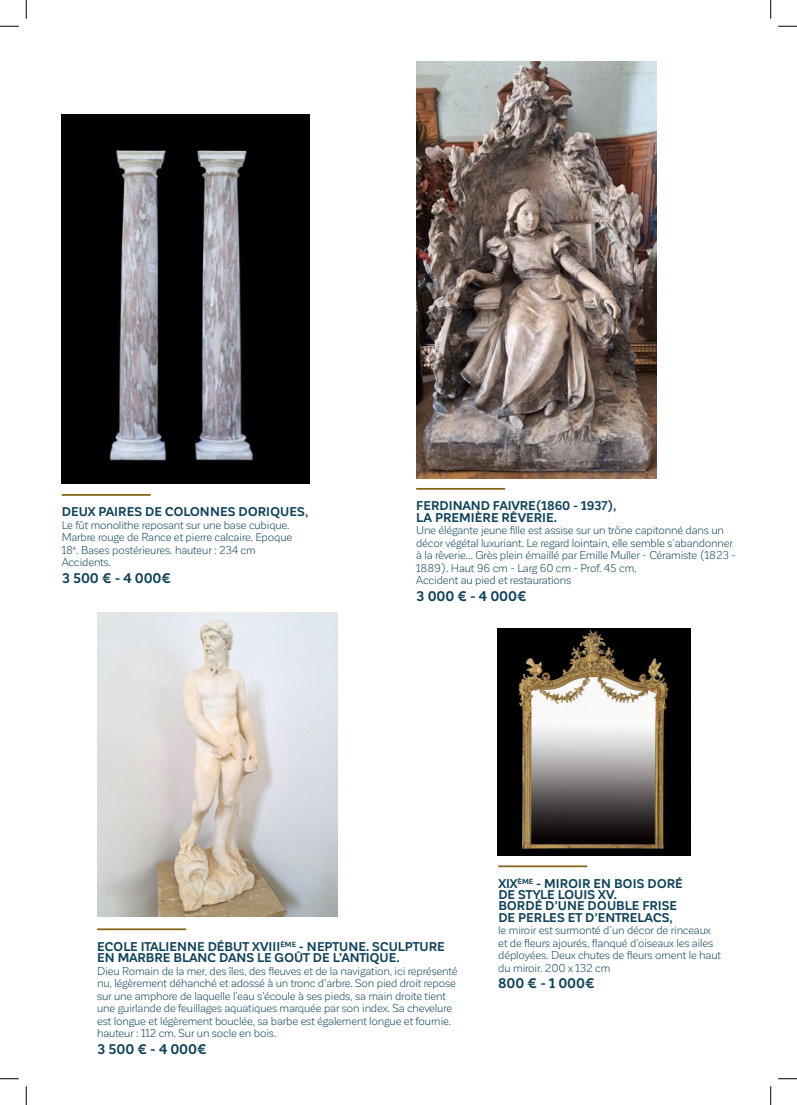
<style>
.page{position:relative;width:797px;height:1105px;background:#fff}
.page>*{position:absolute;margin:0;border:0;box-sizing:border-box;transform-origin:0 0}
.t1{font:700 13.75px "Corporative Sans";letter-spacing:-.01em;color:#0e425a}
.t2{font:700 12.5px/11.2px "Corporative Sans";letter-spacing:.005em;color:#0e425a}
.t3{font:11.25px/12.5px "Corporative Sans";letter-spacing:-.015em;color:#0e425a}
</style>
<div class="page">
<hr style="left:62px;top:494px;width:89px;height:2px;background:#826516">
<hr style="left:97px;top:928px;width:89px;height:2px;background:#826516">
<hr style="left:498px;top:865px;width:89px;height:2px;background:#826516">
<hr style="left:416px;top:488px;width:89px;height:2px;background:#826516">
<img style="left:62px;top:115px;width:248px;height:369px">
<img style="left:416px;top:62px;width:241px;height:417px">
<img style="left:97px;top:612px;width:241px;height:305px">
<img style="left:498px;top:629px;width:192px;height:226px">
<svg style="left:0;top:25px;width:19px;height:2px"></svg>
<svg style="left:778px;top:25px;width:19px;height:2px"></svg>
<svg style="left:0;top:1078px;width:19px;height:1px"></svg>
<svg style="left:778px;top:1078px;width:19px;height:1px"></svg>
<svg style="left:25px;top:0;width:2px;height:19px"></svg>
<svg style="left:25px;top:1086px;width:2px;height:19px"></svg>
<svg style="left:770px;top:0;width:1px;height:19px"></svg>
<svg style="left:770px;top:1086px;width:1px;height:19px"></svg>
<p class="t2" style="left:62px;top:507px;width:248px">DEUX PAIRES DE COLONNES DORIQUES,</p>
<p class="t3" style="left:62px;top:519px;width:232px">Le fût monolithe reposant sur une base cubique.<br>Marbre rouge de Rance et pierre calcaire. Epoque<br>18<sup>e</sup>. Bases postérieures. hauteur : 234 cm</p>
<p class="t3" style="left:62px;top:556px;width:51px">Accidents.</p>
<p class="t1" style="left:62px;top:571px;width:111px">3 500 € - 4 000€</p>
<p class="t2" style="left:416px;top:500px;width:202px">FERDINAND FAIVRE(1860 - 1937),</p>
<p class="t2" style="left:416px;top:512px;width:142px">LA PREMIÈRE RÊVERIE.</p>
<p class="t3" style="left:416px;top:524px;width:321px">Une élégante jeune fille est assise sur un trône capitonné dans un décor végétal luxuriant. Le regard lointain, elle semble s’abandonner à la rêverie… Grès plein émaillé par Emille Muller - Céramiste (1823 - 1889). Haut 96 cm - Larg 60 cm - Prof. 45 cm,</p>
<p class="t3" style="left:416px;top:574px;width:157px">Accident au pied et restaurations</p>
<p class="t1" style="left:416px;top:588px;width:112px">3 000 € - 4 000€</p>
<p class="t2" style="left:97px;top:941px;width:349px">ECOLE ITALIENNE DÉBUT XVIII<sup>ÈME</sup> - NEPTUNE. SCULPTURE<br>EN MARBRE BLANC DANS LE GOÛT DE L’ANTIQUE.</p>
<p class="t3" style="left:97px;top:964px;width:362px">Dieu Romain de la mer, des îles, des fleuves et de la navigation, ici représenté nu, légèrement déhanché et adossé à un tronc d’arbre. Son pied droit repose sur une amphore de laquelle l’eau s’écoule à ses pieds, sa main droite tient une guirlande de feuillages aquatiques marquée par son index. Sa chevelure est longue et légèrement bouclée, sa barbe est également longue et fournie. hauteur : 112 cm. Sur un socle en bois.</p>
<p class="t1" style="left:97px;top:1041px;width:111px">3 500 € - 4 000€</p>
<p class="t2" style="left:498px;top:878px;width:186px">XIX<sup>ÈME</sup> - MIROIR EN BOIS DORÉ</p>
<p class="t2" style="left:498px;top:889px;width:120px">DE STYLE LOUIS XV.</p>
<p class="t2" style="left:498px;top:900px;width:180px">BORDÉ D’UNE DOUBLE FRISE</p>
<p class="t2" style="left:498px;top:912px;width:176px">DE PERLES ET D’ENTRELACS,</p>
<p class="t3" style="left:498px;top:924px;width:224px">le miroir est surmonté d’un décor de rinceaux et de fleurs ajourés, flanqué d’oiseaux les ailes déployées. Deux chutes de fleurs ornent le haut du miroir. 200 x 132 cm</p>
<p class="t1" style="left:498px;top:976px;width:98px">800 € - 1 000€</p>
</div>
